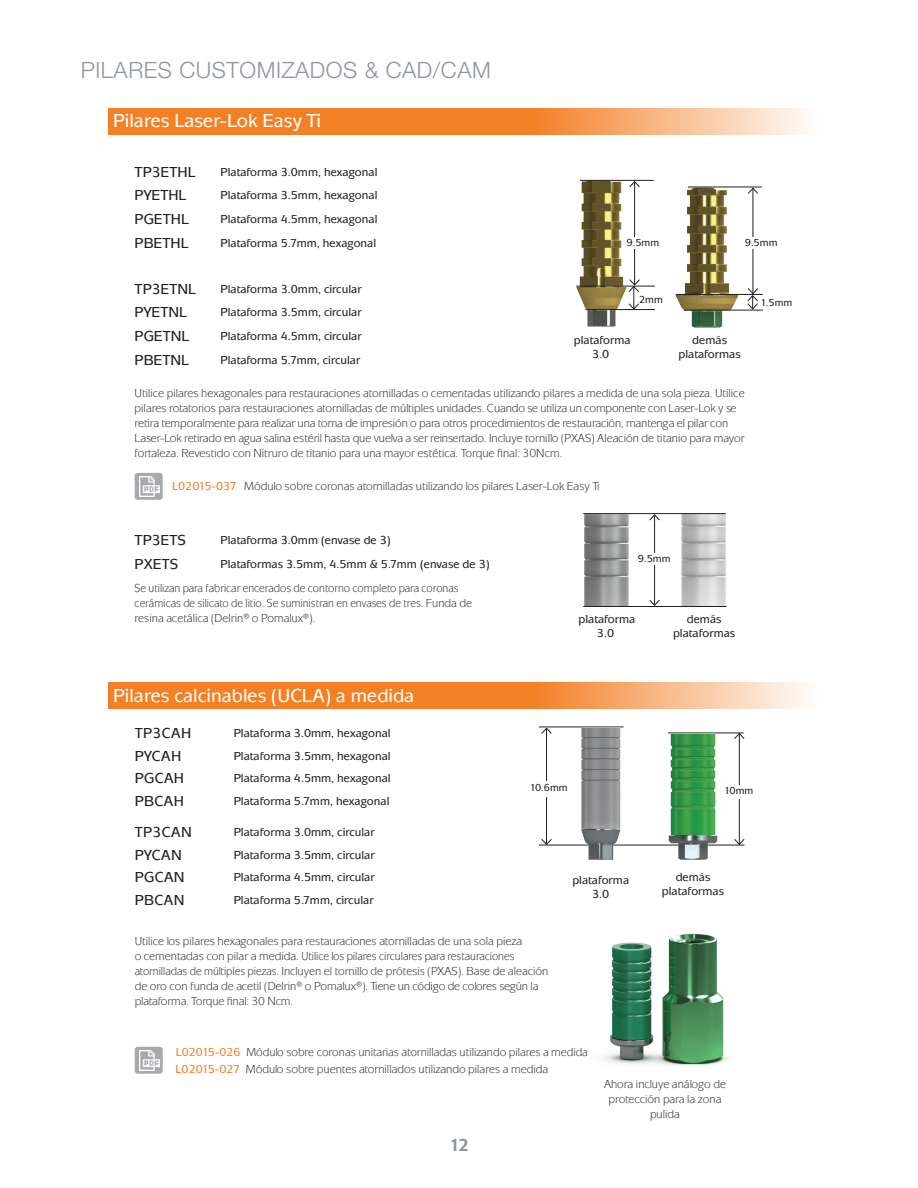
<style>
.page{position:relative;width:918px;height:1188px;background:#fff}
.page>*{position:absolute;margin:0;border:0;box-sizing:border-box;transform-origin:0 0}
.t1{font:300 22.5px "Helvetica Neue LT Pro";letter-spacing:.025em;color:#8f959d}
.t2{font:500 19.5px "Mixage ITC";color:#fff}
.t3{font:500 19.5px "Mixage ITC Std";color:#fff}
.t4{font:700 18px "Mixage ITC Std";color:#8f959d}
.Part_numbers_colored{font:500 15px "Mixage ITC Std";color:#231f20}
.Part_numbers_colored-2{font:500 15px/22.5px "Mixage ITC Std";letter-spacing:.025em;color:#231f20}
.t5{font:12px/15px "Mixage ITC Std";color:#231f20}
.Part_numbers_colored-3{font:500 12px/13.5px "Mixage ITC Std";color:#231f20;text-align:center}
.t6{font:12px/15px "Mixage ITC Std";color:#231f20;scale:.94 1}
.t7{font:500 10.5px "Mixage ITC Std";color:#231f20}
.s1{font-weight:500;color:#f48026}
</style>
<div class="page">
<hr style="left:668px;top:733px;width:76px;height:1px;background:#231f20">
<hr style="left:539px;top:727px;width:84px;height:1px;background:#231f20">
<hr style="left:539px;top:845px;width:206px;height:1px;background:#231f20">
<hr style="left:739px;top:733px;width:1px;height:111px;background:#231f20">
<svg style="left:733px;top:732px;width:12px;height:8px"></svg>
<svg style="left:733px;top:838px;width:12px;height:7px"></svg>
<hr style="left:546px;top:728px;width:1px;height:116px;background:#231f20">
<svg style="left:541px;top:727px;width:11px;height:7px"></svg>
<svg style="left:541px;top:839px;width:11px;height:7px"></svg>
<div style="left:721px;top:785px;width:35px;height:14px;background:#fff"></div>
<div style="left:527px;top:781px;width:43px;height:16px;background:#fff"></div>
<img style="left:669px;top:733px;width:49px;height:127px">
<img style="left:581px;top:727px;width:39px;height:133px">
<svg style="left:108px;top:682px;width:700px;height:27px;background:#f5974e"></svg>
<hr style="left:654px;top:515px;width:1px;height:90px;background:#231f20">
<svg style="left:649px;top:514px;width:11px;height:7px"></svg>
<svg style="left:649px;top:599px;width:11px;height:7px"></svg>
<div style="left:638px;top:554px;width:33px;height:11px;background:#fff"></div>
<img style="left:676px;top:514px;width:51px;height:93px">
<img style="left:583px;top:514px;width:50px;height:92px">
<hr style="left:583px;top:513px;width:143px;height:1px;background:#231f20">
<hr style="left:583px;top:606px;width:143px;height:1px;background:#231f20">
<img style="left:676px;top:187px;width:63px;height:140px">
<img style="left:576px;top:181px;width:50px;height:146px">
<hr style="left:688px;top:187px;width:74px;height:1px;background:#231f20">
<hr style="left:580px;top:180px;width:74px;height:1px;background:#231f20">
<hr style="left:684px;top:310px;width:79px;height:1px;background:#231f20">
<hr style="left:586px;top:309px;width:69px;height:1px;background:#231f20">
<hr style="left:677px;top:294px;width:86px;height:1px;background:#231f20">
<hr style="left:576px;top:286px;width:79px;height:1px;background:#231f20">
<hr style="left:753px;top:188px;width:1px;height:106px;background:#231f20">
<svg style="left:747px;top:187px;width:12px;height:7px"></svg>
<svg style="left:747px;top:287px;width:12px;height:23px"></svg>
<hr style="left:634px;top:182px;width:1px;height:103px;background:#231f20">
<svg style="left:629px;top:181px;width:11px;height:7px"></svg>
<svg style="left:628px;top:279px;width:12px;height:31px"></svg>
<div style="left:639px;top:294px;width:32px;height:7px;background:#fff"></div>
<div style="left:745px;top:237px;width:38px;height:12px;background:#fff"></div>
<div style="left:627px;top:237px;width:38px;height:12px;background:#fff"></div>
<svg style="left:108px;top:108px;width:700px;height:26px;background:#f5974e"></svg>
<div style="left:135px;top:473px;width:28px;height:27px;background:#a8a9ad;border-radius:3px"></div>
<img style="left:139px;top:476px;width:20px;height:21px">
<div style="left:135px;top:1047px;width:28px;height:27px;background:#a8a9ad;border-radius:3px"></div>
<img style="left:139px;top:1050px;width:21px;height:20px">
<img style="left:604px;top:933px;width:124px;height:133px">
<p class="t1" style="left:81px;top:56px;width:412px">PILARES CUSTOMIZADOS &amp; CAD/CAM</p>
<h2 class="t3" style="left:113px;top:109px;width:210px">Pilares Laser-Lok Easy Ti</h2>
<p class="Part_numbers_colored" style="left:135px;top:163px;width:62px">TP3ETHL</p>
<p class="Part_numbers_colored-3" style="left:220px;top:165px;width:158px">Plataforma 3.0mm, hexagonal</p>
<p class="Part_numbers_colored" style="left:135px;top:187px;width:53px">PYETHL</p>
<p class="Part_numbers_colored-3" style="left:220px;top:189px;width:158px">Plataforma 3.5mm, hexagonal</p>
<p class="Part_numbers_colored" style="left:135px;top:210px;width:56px">PGETHL</p>
<p class="Part_numbers_colored-3" style="left:220px;top:212px;width:158px">Plataforma 4.5mm, hexagonal</p>
<p class="Part_numbers_colored" style="left:135px;top:234px;width:55px">PBETHL</p>
<p class="Part_numbers_colored-3" style="left:220px;top:236px;width:157px">Plataforma 5.7mm, hexagonal</p>
<p class="Part_numbers_colored" style="left:135px;top:280px;width:63px">TP3ETNL</p>
<p class="Part_numbers_colored-3" style="left:220px;top:282px;width:143px">Plataforma 3.0mm, circular</p>
<p class="Part_numbers_colored" style="left:135px;top:304px;width:54px">PYETNL</p>
<p class="Part_numbers_colored-3" style="left:220px;top:306px;width:143px">Plataforma 3.5mm, circular</p>
<p class="Part_numbers_colored" style="left:135px;top:327px;width:56px">PGETNL</p>
<p class="Part_numbers_colored-3" style="left:220px;top:329px;width:143px">Plataforma 4.5mm, circular</p>
<p class="Part_numbers_colored" style="left:135px;top:351px;width:56px">PBETNL</p>
<p class="Part_numbers_colored-3" style="left:220px;top:353px;width:141px">Plataforma 5.7mm, circular</p>
<p class="t7" style="left:627px;top:236px;width:34px">9.5mm</p>
<p class="t7" style="left:745px;top:236px;width:34px">9.5mm</p>
<p class="t7" style="left:639px;top:293px;width:25px">2mm</p>
<p class="t7" style="left:761px;top:297px;width:33px">1.5mm</p>
<p class="Part_numbers_colored-3" style="left:574px;top:334px;width:58px">plataforma</p>
<p class="Part_numbers_colored-3" style="left:592px;top:347px;width:19px">3.0</p>
<p class="Part_numbers_colored-3" style="left:679px;top:334px;width:64px">demás plataformas</p>
<p class="t5" style="left:135px;top:385px;width:612px">Utilice pilares hexagonales para restauraciones atornilladas o cementadas utilizando pilares a medida de una sola pieza. Utilice pilares rotatorios para restauraciones atornilladas de múltiples unidades. Cuando se utiliza un componente con Laser-Lok y se retira temporalmente para realizar una toma de impresión o para otros procedimientos de restauración, mantenga el pilar con Laser-Lok retirado en agua salina estéril hasta que vuelva a ser reinsertado. Incluye tornillo (PXAS) Aleación de titanio para mayor fortaleza. Revestido con Nitruro de titanio para una mayor estética. Torque final: 30Ncm.</p>
<p class="t5" style="left:172px;top:478px;width:429px"><span class="s1">L02015-037</span> Módulo sobre coronas atornilladas utilizando los pilares Laser-Lok Easy Ti</p>
<p class="Part_numbers_colored" style="left:135px;top:531px;width:53px">TP3ETS</p>
<p class="Part_numbers_colored-3" style="left:220px;top:533px;width:172px">Plataforma 3.0mm (envase de 3)</p>
<p class="Part_numbers_colored" style="left:135px;top:555px;width:45px">PXETS</p>
<p class="Part_numbers_colored-3" style="left:220px;top:557px;width:271px">Plataformas 3.5mm, 4.5mm &amp; 5.7mm (envase de 3)</p>
<p class="t7" style="left:638px;top:553px;width:34px">9.5mm</p>
<p class="t6" style="left:135px;top:580px;width:361px">Se utilizan para fabricar encerados de contorno completo para coronas cerámicas de silicato de litio. Se suministran en envases de tres. Funda de resina acetálica (Delrin® o Pomalux®).</p>
<h2 class="t2" style="left:113px;top:684px;width:303px">Pilares calcinables (UCLA) a medida</h2>
<p class="Part_numbers_colored-3" style="left:234px;top:726px;width:158px">Plataforma 3.0mm, hexagonal</p>
<p class="Part_numbers_colored-3" style="left:234px;top:749px;width:158px">Plataforma 3.5mm, hexagonal</p>
<p class="Part_numbers_colored-3" style="left:234px;top:771px;width:158px">Plataforma 4.5mm, hexagonal</p>
<p class="Part_numbers_colored-3" style="left:234px;top:794px;width:157px">Plataforma 5.7mm, hexagonal</p>
<p class="Part_numbers_colored-3" style="left:234px;top:825px;width:143px">Plataforma 3.0mm, circular</p>
<p class="Part_numbers_colored-3" style="left:234px;top:848px;width:143px">Plataforma 3.5mm, circular</p>
<p class="Part_numbers_colored-3" style="left:234px;top:870px;width:143px">Plataforma 4.5mm, circular</p>
<p class="Part_numbers_colored-3" style="left:234px;top:893px;width:141px">Plataforma 5.7mm, circular</p>
<p class="Part_numbers_colored" style="left:135px;top:724px;width:58px">TP3CAH</p>
<p class="Part_numbers_colored" style="left:135px;top:747px;width:48px">PYCAH</p>
<p class="Part_numbers_colored" style="left:135px;top:769px;width:51px">PGCAH</p>
<p class="Part_numbers_colored" style="left:135px;top:792px;width:51px">PBCAH</p>
<p class="Part_numbers_colored-2" style="left:135px;top:821px;width:59px">TP3CAN<br>PYCAN</p>
<p class="Part_numbers_colored" style="left:135px;top:868px;width:51px">PGCAN</p>
<p class="Part_numbers_colored" style="left:135px;top:891px;width:51px">PBCAN</p>
<p class="Part_numbers_colored-3" style="left:579px;top:612px;width:58px">plataforma</p>
<p class="Part_numbers_colored-3" style="left:597px;top:626px;width:19px">3.0</p>
<p class="Part_numbers_colored-3" style="left:673px;top:612px;width:64px">demás plataformas</p>
<p class="t7" style="left:530px;top:781px;width:39px">10.6mm</p>
<p class="t7" style="left:724px;top:784px;width:31px">10mm</p>
<p class="Part_numbers_colored-3" style="left:572px;top:874px;width:58px">plataforma<br>3.0</p>
<p class="Part_numbers_colored-3" style="left:662px;top:870px;width:64px">demás plataformas</p>
<p class="t5" style="left:135px;top:934px;width:415px">Utilice los pilares hexagonales para restauraciones atornilladas de una sola pieza<br>o cementadas con pilar a medida. Utilice los pilares circulares para restauraciones atornilladas de múltiples piezas. Incluyen el tornillo de prótesis (PXAS). Base de aleación de oro con funda de acetil (Delrin® o Pomalux®). Tiene un código de colores según la plataforma. Torque final: 30 Ncm.</p>
<p class="t5" style="left:176px;top:1044px;width:414px"><span class="s1">L02015-026</span> Módulo sobre coronas unitarias atornilladas utilizando pilares a medida</p>
<p class="t5" style="left:175px;top:1061px;width:374px"><span class="s1">L02015-027</span> Módulo sobre puentes atornillados utilizando pilares a medida</p>
<h3 class="t4" style="left:449px;top:1135px;width:21px">12</h3>
<p class="t5" style="left:604px;top:1077px;width:124px;text-align:center">Ahora incluye análogo de protección para la zona pulida</p>
</div>
